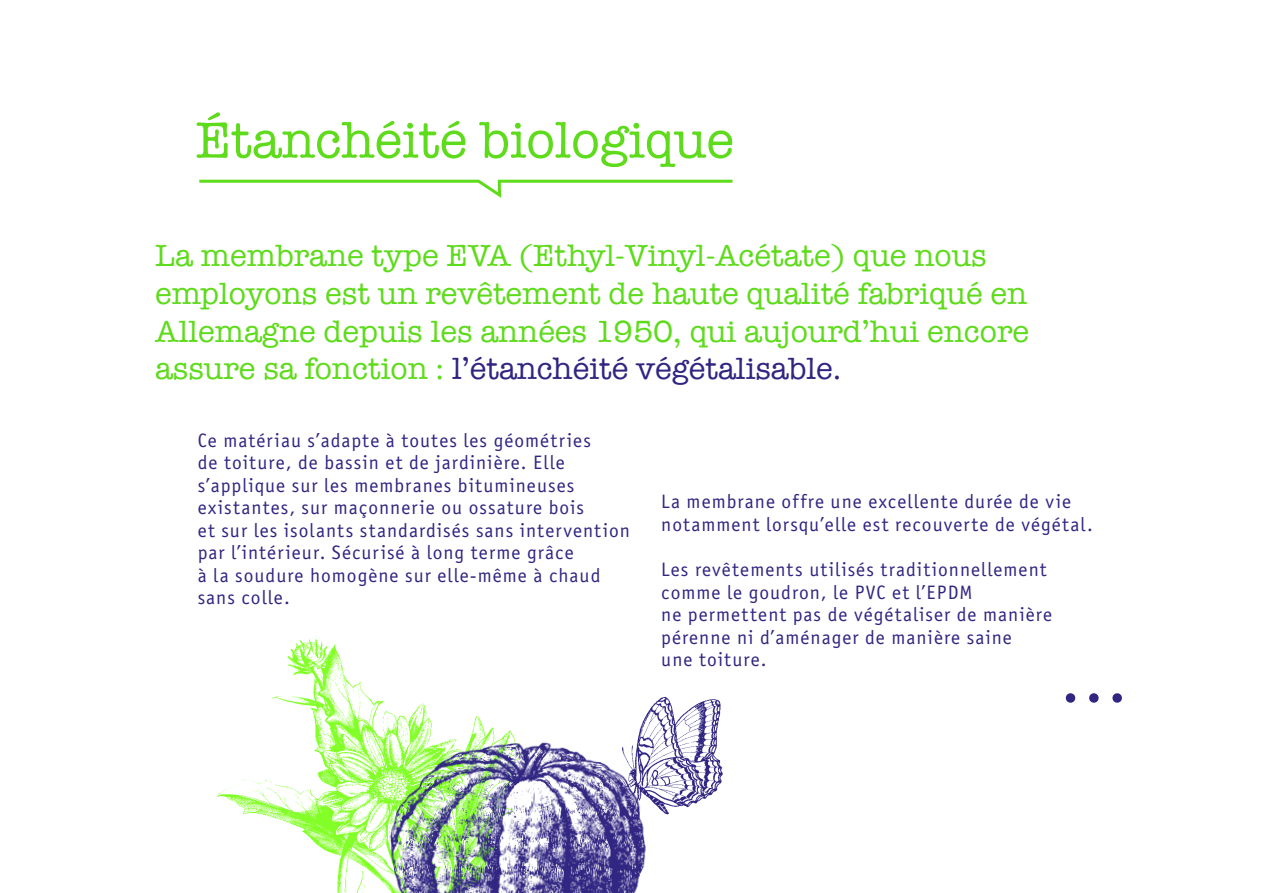
<style>
.page{position:relative;width:1263px;height:893px;background:#fff}
.page>*{position:absolute;margin:0;border:0;box-sizing:border-box;transform-origin:0 0}
.t1{font:52.5px "American Typewriter";color:#5edb1b}
.t2{font:31.5px/37.8px "American Typewriter";color:#5edb1b}
.t3{font:19.5px/22.5px "Officina Sans Book ITC";letter-spacing:.05em;color:#302682}
.s1{color:#302682}
</style>
<div class="page">
<img style="left:217px;top:639px;width:297px;height:254px">
<svg style="left:199px;top:179px;width:534px;height:19px"></svg>
<img style="left:388px;top:736px;width:258px;height:157px">
<svg style="left:1066px;top:693px;width:56px;height:10px"></svg>
<img style="left:615px;top:697px;width:108px;height:120px">
<h1 class="t1" style="left:196px;top:100px;width:540px">Étanchéité biologique</h1>
<h2 class="t2" style="left:155px;top:236px;width:875px">La membrane type EVA (Ethyl-Vinyl-Acétate) que nous employons est un revêtement de haute qualité fabriqué en Allemagne depuis les années 1950, qui aujourd’hui encore assure sa fonction : <span class="s1">l’étanchéité végétalisable.</span></h2>
<p class="t3" style="left:198px;top:428px;width:434px">Ce matériau s’adapte à toutes les géométries<br>de toiture, de bassin et de jardinière. Elle s’applique sur les membranes bitumineuses existantes, sur maçonnerie ou ossature bois<br>et sur les isolants standardisés sans intervention par l’intérieur. Sécurisé à long terme grâce<br>à la soudure homogène sur elle-même à chaud sans colle.</p>
<p class="t3" style="left:661px;top:490px;width:433px">La membrane offre une excellente durée de vie notamment lorsqu’elle est recouverte de végétal.</p>
<p class="t3" style="left:661px;top:557px;width:392px">Les revêtements utilisés traditionnellement comme le goudron, le PVC et l’EPDM<br>ne permettent pas de végétaliser de manière pérenne ni d’aménager de manière saine<br>une toiture.</p>
</div>
